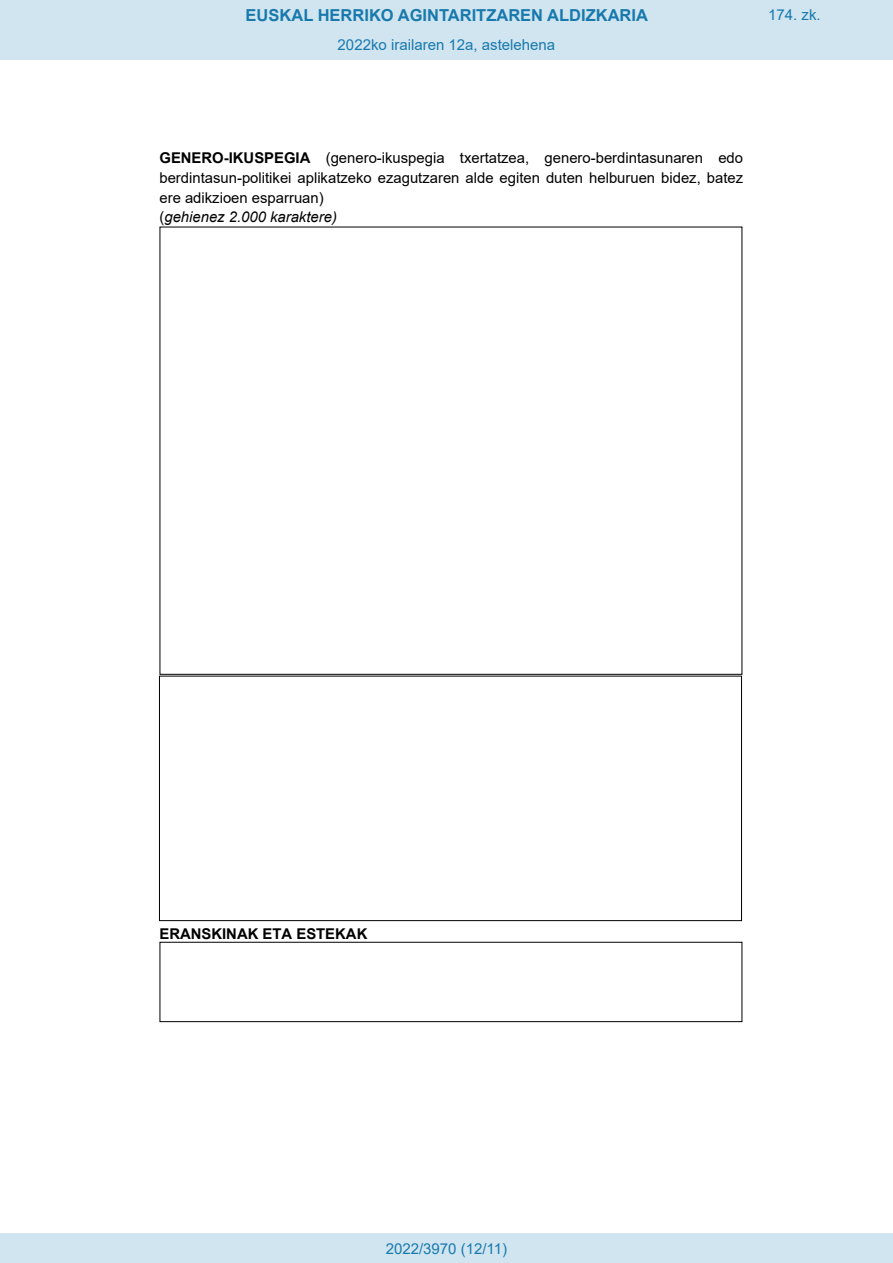
<style>
.page{position:relative;width:893px;height:1263px;background:#fff}
.page>*{position:absolute;margin:0;border:0;box-sizing:border-box;transform-origin:0 0}
.t1{font:700 16.5px "Arial";color:#1879ad}
.Paginacion_Centro{font:15px "Arial";color:#1879ad}
.t2{font:14.85px/19.6px "Arial";color:#000}
.t3{font:700 14.85px "Arial";color:#000}
.s1{font-weight:700}
.s2{font-style:italic}
</style>
<div class="page">
<div style="left:159px;top:676px;width:583px;height:245px;border:1px solid #000"></div>
<div style="left:160px;top:942px;width:582px;height:80px;border:1px solid #000"></div>
<div style="left:0;top:0;width:893px;height:60px;background:#d0e5f0"></div>
<div style="left:0;top:1233px;width:893px;height:30px;background:#d0e5f0"></div>
<p class="t1" style="left:246px;top:3px;width:404px">EUSKAL HERRIKO AGINTARITZAREN ALDIZKARIA</p>
<p class="Paginacion_Centro" style="left:768px;top:5px;width:54px">174. zk.</p>
<p class="Paginacion_Centro" style="left:338px;top:35px;width:219px">2022ko irailaren 12a, astelehena</p>
<p class="t2" style="left:159px;top:148px;width:585px"><span class="s1">GENERO-IKUSPEGIA</span> (genero-ikuspegia txertatzea, genero-berdintasunaren edo berdintasun-politikei aplikatzeko ezagutzaren alde egiten duten helburuen bidez, batez ere adikzioen esparruan)<br>(<span class="s2">gehienez 2.000 karaktere)</span></p>
<p class="t3" style="left:159px;top:923px;width:209px">ERANSKINAK ETA ESTEKAK</p>
<p class="Paginacion_Centro" style="left:386px;top:1238px;width:123px">2022/3970 (12/11)</p>
</div>
